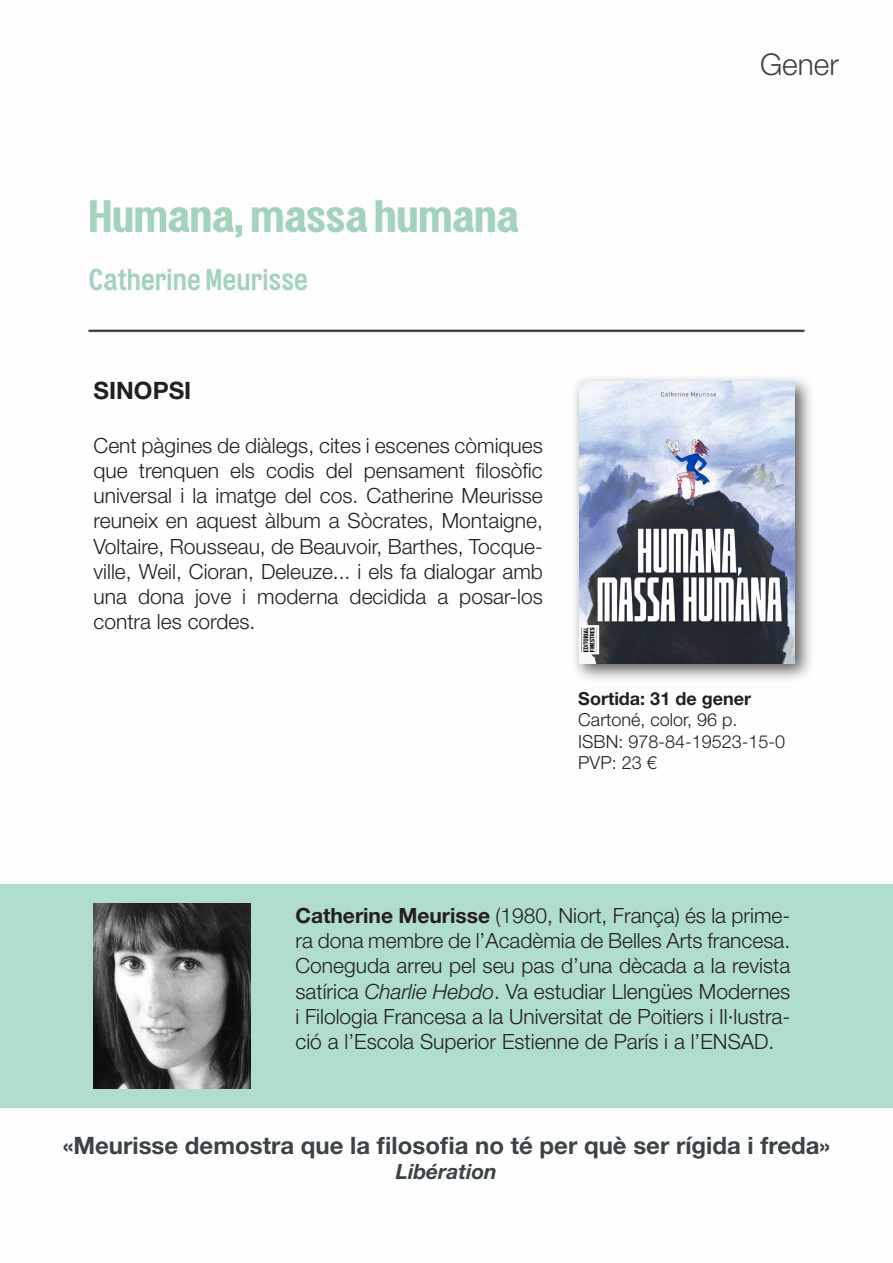
<style>
.page{position:relative;width:893px;height:1263px;background:#fff}
.page>*{position:absolute;margin:0;border:0;box-sizing:border-box;transform-origin:0 0}
.t1{font:300 30px "Helvetica Neue LT Std";color:#3c4346}
.t2{font:700 24px "Helvetica Neue LT Std";color:#3c4346}
.t3{font:700 24px "Helvetica Neue LT Std";color:#231f20}
.t4{font:300 21px/25.2px "Helvetica Neue LT Std";color:#231f20;text-align:justify}
.t5{font:italic 700 21px "Helvetica Neue LT Std";color:#3c4346}
.t6{font:300 18px "Helvetica Neue LT Std";color:#231f20}
.t7{font:700 18px "Helvetica Neue LT Std";color:#231f20}
.s1{font-weight:700}
.s2{font-style:italic}
</style>
<div class="page">
<img style="left:88px;top:199px;width:717px;height:134px">
<div style="left:0;top:884px;width:893px;height:224px;background:#b1ddcc"></div>
<img style="left:94px;top:904px;width:157px;height:185px">
<div style="left:570px;top:373px;width:245px;height:310px;background:#231f20;opacity:.75"></div>
<img style="left:579px;top:382px;width:216px;height:281px">
<p class="t1" style="left:760px;top:46px;width:80px">Gener</p>
<p class="t3" style="left:94px;top:375px;width:99px">SINOPSI</p>
<p class="t4" style="left:94px;top:432px;width:451px">Cent pàgines de diàlegs, cites i escenes còmiques que trenquen els codis del pensament filosòfic universal i la imatge del cos. Catherine Meurisse reuneix en aquest àlbum a Sòcrates, Montaigne, Voltaire, Rousseau, de Beauvoir, Barthes, Tocque&shy;ville, Weil, Cioran, Deleuze... i els fa dialogar amb una dona jove i moderna decidida a posar-los contra les cordes.</p>
<p class="t7" style="left:578px;top:687px;width:174px">Sortida: 31 de gener</p>
<p class="t6" style="left:578px;top:709px;width:161px">Cartoné, color, 96 p.</p>
<p class="t6" style="left:578px;top:730px;width:208px">ISBN: 978-84-19523-15-0</p>
<p class="t6" style="left:578px;top:752px;width:80px">PVP: 23 €</p>
<p class="t4" style="left:295px;top:902px;width:496px"><span class="s1">Catherine Meurisse</span> (1980, Niort, França) és la prime&shy;ra dona membre de l’Acadèmia de Belles Arts francesa.<br>Coneguda arreu pel seu pas d’una dècada a la revista satírica <span class="s2">Charlie Hebdo</span>. Va estudiar Llengües Modernes i Filologia Francesa a la Universitat de Poitiers i Il·lustra&shy;ció a l’Escola Superior Estienne de París i a l’ENSAD.</p>
<p class="t2" style="left:63px;top:1130px;width:769px">«Meurisse demostra que la filosofia no té per què ser rígida i freda»</p>
<p class="t5" style="left:396px;top:1158px;width:103px">Libération</p>
</div>
